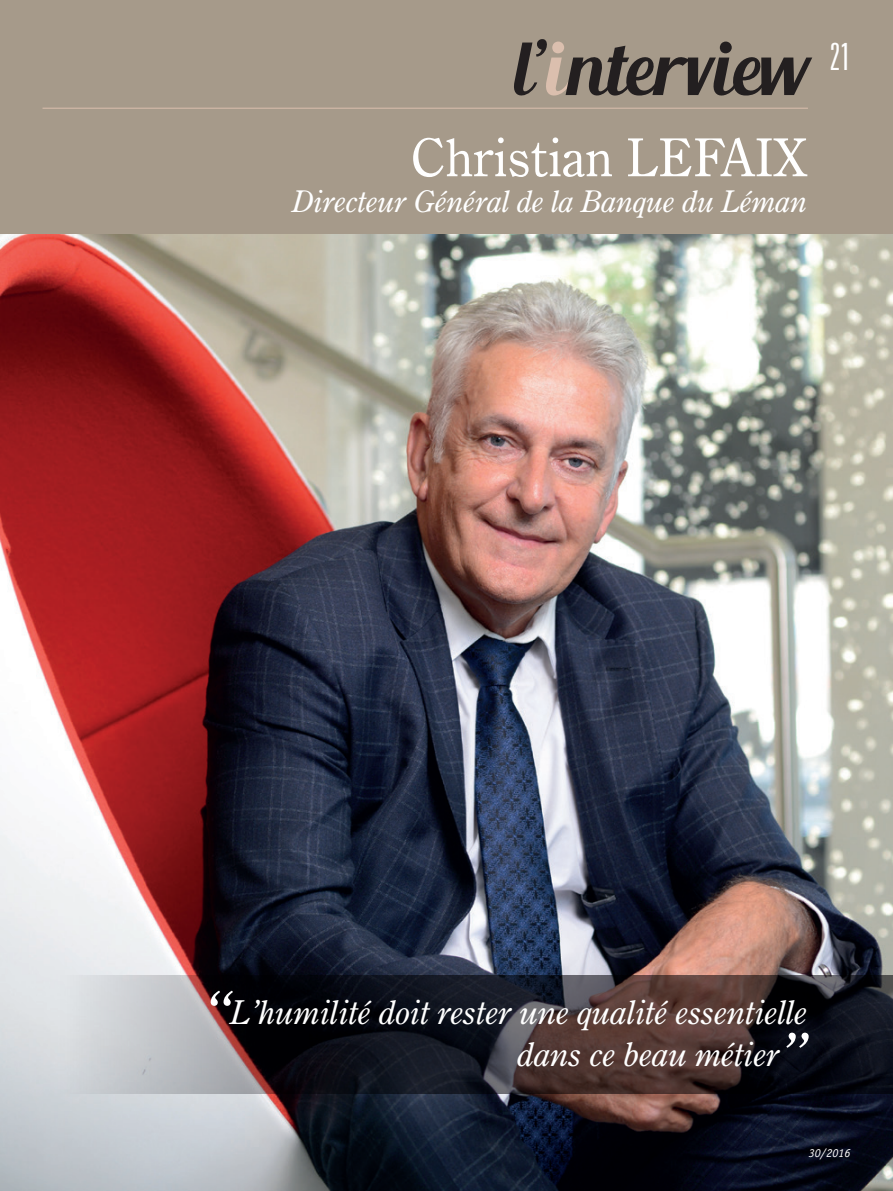
<style>
.page{position:relative;width:893px;height:1191px;background:#fff}
.page>*{position:absolute;margin:0;border:0;box-sizing:border-box;transform-origin:0 0}
.t1{font:75px "Blenda Script";color:#231f20}
.t2{font:52.5px "Century Oldstyle BT";color:#fff}
.t3{font:300 ultra-condensed 37.5px "Univers";color:#fff}
.t4{font:italic 33px/42px "Century Oldstyle BT";color:#fff;text-align:right}
.t5{font:italic 30px "Century Oldstyle BT";color:#fff}
.t6{font:italic 12px "Officina Serif";color:#fff}
.s1{color:#dbbfae}
.s2{font-size:60px}
</style>
<div class="page">
<img style="left:0;top:234px;width:893px;height:957px">
<svg style="left:61px;top:975px;width:832px;height:118px;background:#474145"></svg>
<div style="left:0;top:0;width:893px;height:234px;background:#a69a8a"></div>
<hr style="left:43px;top:108px;width:765px;height:1px;background:#dbbfae">
<h1 class="t1" style="left:512px;top:20px;width:297px">l’<span class="s1">i</span>nterview</h1>
<h2 class="t2" style="left:411px;top:126px;width:399px">Christian LEFAIX</h2>
<p class="t5" style="left:293px;top:183px;width:516px">Directeur Général de la Banque du Léman</p>
<p class="t3" style="left:830px;top:37px;width:22px">21</p>
<p class="t4" style="left:203px;top:991px;width:606px"><span class="s2">“</span>L’humilité doit rester une qualité essentielle dans ce beau métier<span class="s2">”</span></p>
<p class="t6" style="left:809px;top:1146px;width:43px">30/2016</p>
</div>
